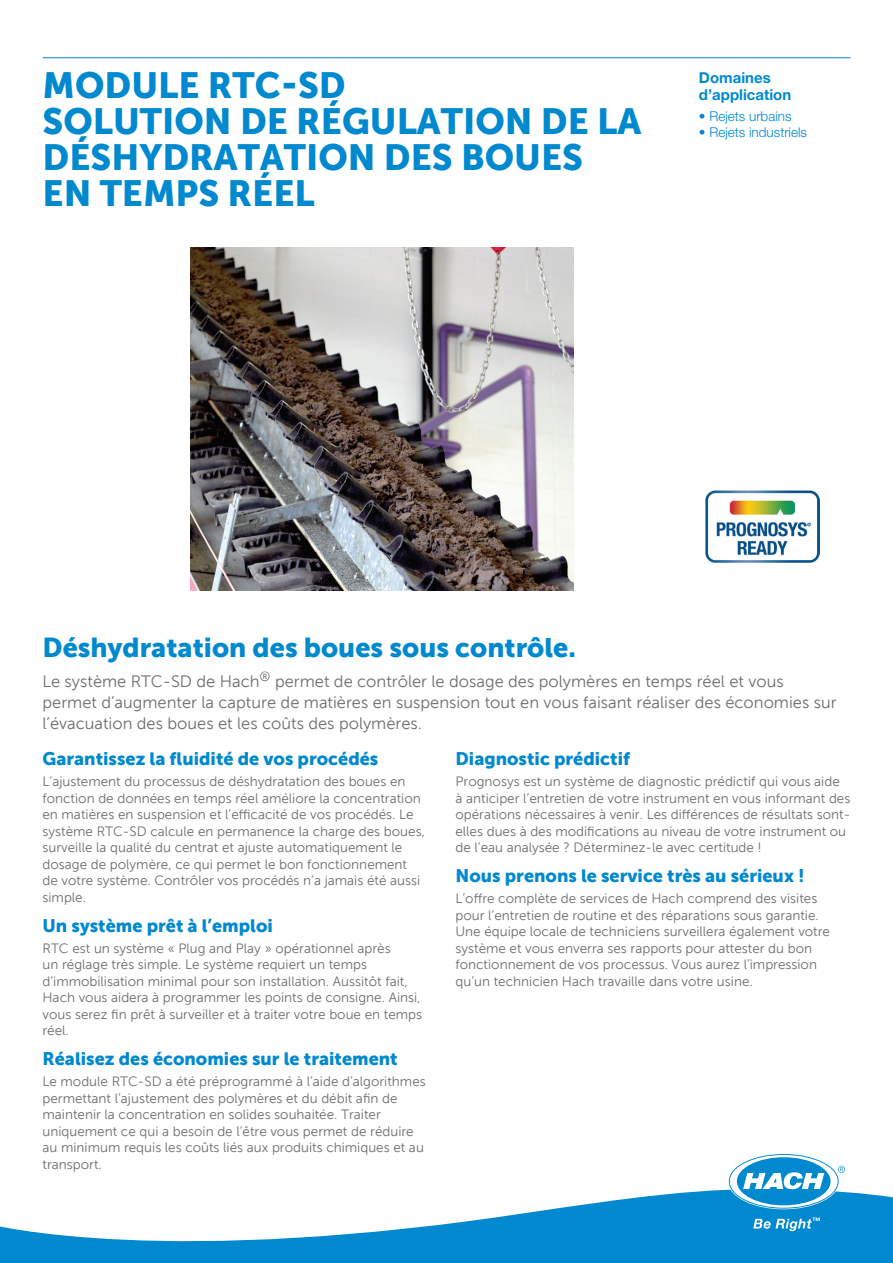
<style>
.page{position:relative;width:893px;height:1263px;background:#fff}
.page>*{position:absolute;margin:0;border:0;box-sizing:border-box;transform-origin:0 0}
.t1{font:36px/36px "Museo Sans 900";color:#0089cf}
.t2{font:27px "Museo Sans 900";color:#0089cf}
.t3{font:18px "Museo Sans 900";color:#0089cf}
.t4{font:16.5px/21px "Museo Sans 300";color:#6c6d70}
.t5{font:700 15px/16.5px "Helvetica Neue LTW1 G";color:#0089cf}
.t6{font:13.5px/16.5px "Museo Sans 300";color:#6c6d70}
.t7{font:300 13.5px "Helvetica Neue LTW1 G";color:#0089cf}
</style>
<div class="page">
<hr style="left:43px;top:57px;width:807px;height:1px;background:#0089cf">
<svg style="left:0;top:1189px;width:893px;height:74px;fill:#0089cf"></svg>
<svg style="left:730px;top:1155px;width:115px;height:53px"></svg>
<svg style="left:753px;top:1217px;width:67px;height:14px"></svg>
<img style="left:706px;top:491px;width:113px;height:72px">
<img style="left:191px;top:248px;width:382px;height:342px">
<h1 class="t1" style="left:43px;top:68px;width:600px">Module RTC-SD<br>Solution de régulation de la déshydratation des boues<br>en temps réel</h1>
<p class="t5" style="left:699px;top:70px;width:94px">Domaines d’application</p>
<p class="t7" style="left:699px;top:108px;width:94px">• Rejets urbains</p>
<p class="t7" style="left:699px;top:124px;width:110px">• Rejets industriels</p>
<h2 class="t2" style="left:43px;top:632px;width:535px">Déshydratation des boues sous contrôle.</h2>
<p class="t4" style="left:43px;top:670px;width:796px">Le système RTC-SD de Hach<sup>®</sup> permet de contrôler le dosage des polymères en temps réel et vous permet d’augmenter la capture de matières en suspension tout en vous faisant réaliser des économies sur l’évacuation des boues et les coûts des polymères.</p>
<h3 class="t3" style="left:43px;top:748px;width:337px">Garantissez la fluidité de vos procédés</h3>
<p class="t6" style="left:43px;top:773px;width:384px">L’ajustement du processus de déshydratation des boues en fonction de données en temps réel améliore la concentration en matières en suspension et l’efficacité de vos procédés. Le système RTC-SD calcule en permanence la charge des boues, surveille la qualité du centrat et ajuste automatiquement le dosage de polymère, ce qui permet le bon fonctionnement de votre système. Contrôler vos procédés n’a jamais été aussi simple.</p>
<h3 class="t3" style="left:43px;top:915px;width:232px">Un système prêt à l’emploi</h3>
<p class="t6" style="left:43px;top:940px;width:381px">RTC est un système « Plug and Play » opérationnel après<br>un réglage très simple. Le système requiert un temps d’immobilisation minimal pour son installation. Aussitôt fait, Hach vous aidera à programmer les points de consigne. Ainsi, vous serez fin prêt à surveiller et à traiter votre boue en temps réel.</p>
<h3 class="t3" style="left:43px;top:1049px;width:357px">Réalisez des économies sur le traitement</h3>
<p class="t6" style="left:43px;top:1073px;width:385px">Le module RTC-SD a été préprogrammé à l’aide d’algorithmes permettant l’ajustement des polymères et du débit afin de maintenir la concentration en solides souhaitée. Traiter uniquement ce qui a besoin de l’être vous permet de réduire au minimum requis les coûts liés aux produits chimiques et au transport.</p>
<h3 class="t3" style="left:455px;top:748px;width:176px">Diagnostic prédictif</h3>
<p class="t6" style="left:455px;top:773px;width:396px">Prognosys est un système de diagnostic prédictif qui vous aide<br>à anticiper l’entretien de votre instrument en vous informant des opérations nécessaires à venir. Les différences de résultats sont&shy;elles dues à des modifications au niveau de votre instrument ou de l’eau analysée ? Déterminez-le avec certitude !</p>
<h3 class="t3" style="left:455px;top:866px;width:351px">Nous prenons le service très au sérieux !</h3>
<p class="t6" style="left:455px;top:890px;width:376px">L’offre complète de services de Hach comprend des visites pour l’entretien de routine et des réparations sous garantie.<br>Une équipe locale de techniciens surveillera également votre système et vous enverra ses rapports pour attester du bon fonctionnement de vos processus. Vous aurez l’impression qu’un technicien Hach travaille dans votre usine.</p>
</div>
